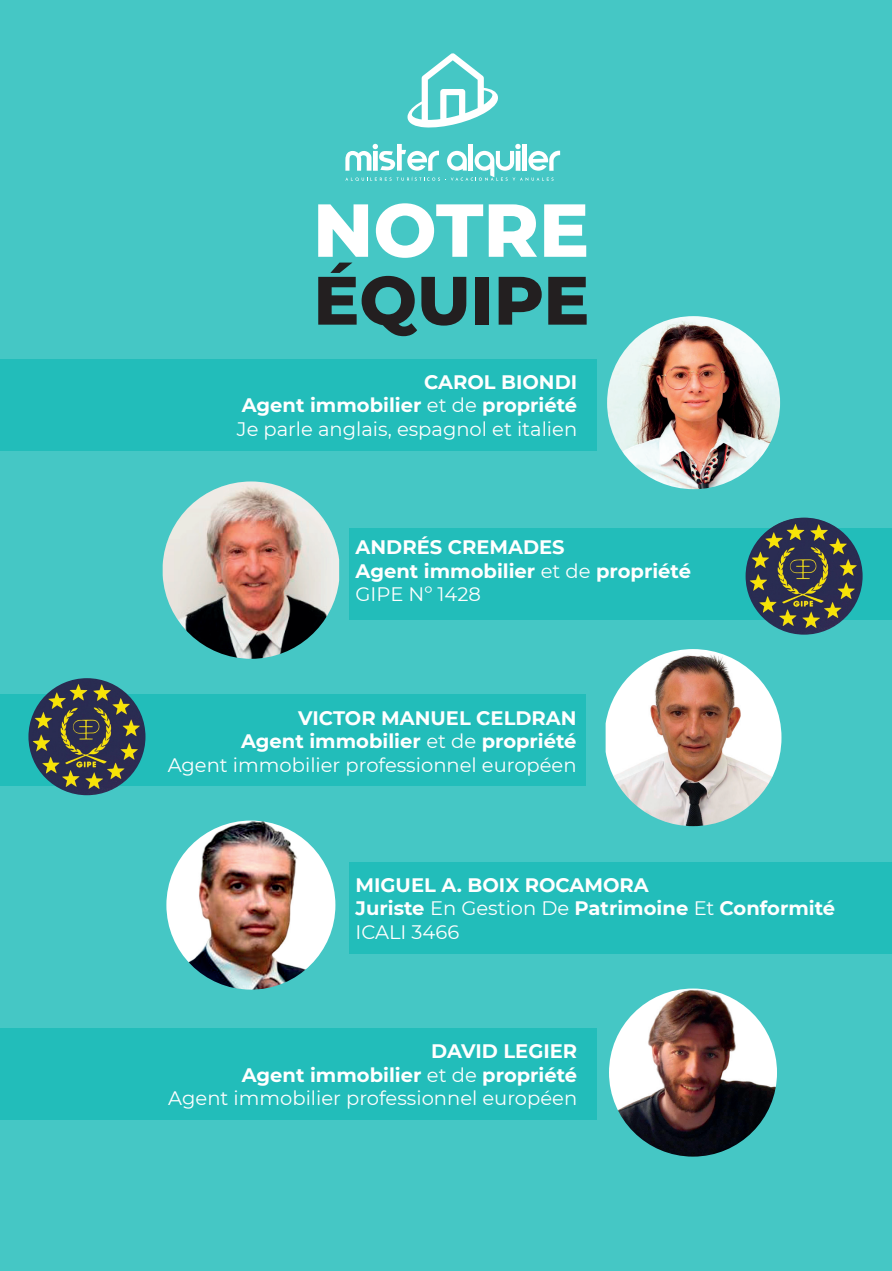
<style>
.page{position:relative;width:892px;height:1271px;background:#fff}
.page>*{position:absolute;margin:0;border:0;box-sizing:border-box;transform-origin:0 0}
.t1{font:800 74.85px "Montserrat";color:#fff}
.t2{font:800 68.25px "Montserrat";color:#231f20}
.t3{font:700 19.5px/23.4px "Montserrat";color:#fff}
.t4{font:19.5px/23.4px "Montserrat";color:#fff;text-align:justify}
.s1{font-weight:700}
.s2{font-weight:400}
</style>
<div class="page">
<div style="left:0;top:0;width:892px;height:1270px;background:#45c7c5"></div>
<svg style="left:345px;top:144px;width:215px;height:37px"></svg>
<svg style="left:407px;top:53px;width:91px;height:75px"></svg>
<img style="left:163px;top:481px;width:176px;height:177px">
<div style="left:349px;top:528px;width:543px;height:91px;background:#22bdba"></div>
<img style="left:745px;top:517px;width:117px;height:117px;border-radius:58px">
<img style="left:607px;top:316px;width:173px;height:173px;border-radius:86px">
<div style="left:0;top:359px;width:597px;height:91px;background:#22bdba"></div>
<div style="left:0;top:695px;width:586px;height:91px;background:#22bdba"></div>
<img style="left:606px;top:649px;width:175px;height:177px">
<div style="left:349px;top:862px;width:543px;height:91px;background:#22bdba"></div>
<img style="left:166px;top:820px;width:169px;height:169px;border-radius:85px">
<div style="left:0;top:1028px;width:597px;height:91px;background:#22bdba"></div>
<img style="left:609px;top:988px;width:168px;height:168px;border-radius:84px">
<img style="left:28px;top:678px;width:117px;height:117px;border-radius:58px">
<h1 class="t1" style="left:313px;top:184px;width:278px">NOTRE</h1>
<h2 class="t2" style="left:313px;top:258px;width:277px">ÉQUIPE</h2>
<p class="t4" style="left:237px;top:370px;width:342px;text-indent:187px"><span class="s1">CAROL BIONDI Agent immobilier</span> et de <span class="s1">propriété </span>Je parle anglais, espagnol et italien</p>
<p class="t3" style="left:356px;top:535px;width:337px">ANDRÉS CREMADES<br>Agent immobilier <span class="s2">et de</span> propriété<br><span class="s2">GIPE Nº 1428</span></p>
<p class="t3" style="left:168px;top:706px;width:410px;text-align:right">VICTOR MANUEL CELDRAN<br>Agent immobilier <span class="s2">et de</span> propriété<br><span class="s2">Agent immobilier professionnel européen</span></p>
<p class="t3" style="left:356px;top:873px;width:481px">MIGUEL A. BOIX ROCAMORA<br>Juriste <span class="s2">En Gestion De</span> Patrimoine <span class="s2">Et</span> Conformité<br><span class="s2">ICALI 3466</span></p>
<p class="t4" style="left:168px;top:1039px;width:410px;text-align:right"><span class="s1">DAVID LEGIER<br>Agent immobilier</span> et de <span class="s1">propriété<br></span>Agent immobilier professionnel européen</p>
</div>
